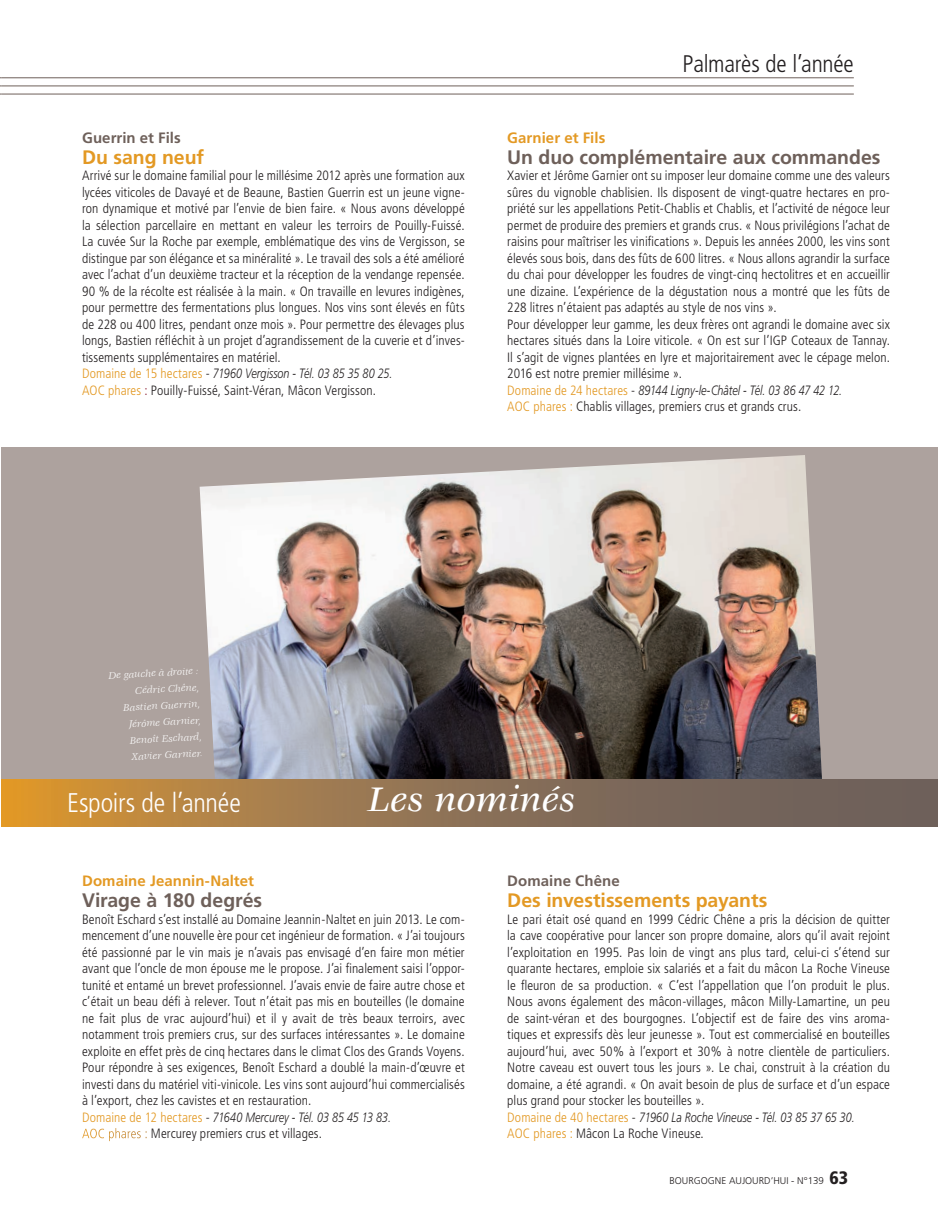
<style>
.page{position:relative;width:938px;height:1223px;background:#fff}
.page>*{position:absolute;margin:0;border:0;box-sizing:border-box;transform-origin:0 0}
.t1{font:italic 500 37.5px "Veljovic Std";letter-spacing:-.005em;color:#fff}
.t2{font:300 condensed 27px "Frutiger";letter-spacing:-.01em;color:#fff}
.t3{font:300 condensed 24px "Frutiger";letter-spacing:-.01em;color:#231f20}
.t4{font:700 19.5px "Frutiger";color:#6e605a}
.t5{font:700 19.5px "Frutiger";color:#e39924}
.t6{font:700 15px "Frutiger";letter-spacing:.005em;color:#e39924}
.t7{font:700 15px "Frutiger";letter-spacing:.005em;color:#6e605a}
.t8{font:300 condensed 13.5px/16.5px "Frutiger";letter-spacing:.005em;color:#231f20}
.t9{font:italic 10.5px/16.5px "Veljovic Std";color:#fff;text-align:right}
.t10{font:300 9.75px "Frutiger";color:#231f20}
.s1{color:#e39924}
.s2{font-style:italic;font-stretch:normal}
.s3{color:#8f263c}
.s4{color:#fff}
.s5{font-weight:900;font-stretch:condensed;font-size:18px}
</style>
<div class="page">
<hr style="left:1px;top:77px;width:853px;height:1px;background:#6e605a">
<hr style="left:1px;top:86px;width:853px;height:1px;background:#6e605a">
<hr style="left:1px;top:94px;width:853px;height:1px;background:#6e605a">
<div style="left:1px;top:448px;width:937px;height:339px;background:#ada29e"></div>
<img style="left:200px;top:455px;width:622px;height:324px">
<svg style="left:1px;top:779px;width:937px;height:47px"></svg>
<p class="t7" style="left:82px;top:129px;width:100px">Guerrin et Fils</p>
<h3 class="t5" style="left:82px;top:146px;width:124px">Du sang neuf</h3>
<p class="t8" style="left:82px;top:168px;width:384px">Arrivé sur le domaine familial pour le millésime 2012 après une formation aux lycées viticoles de Davayé et de Beaune, Bastien Guerrin est un jeune vigne&shy;ron dynamique et motivé par l’envie de bien faire. « Nous avons développé la sélection parcellaire en mettant en valeur les terroirs de Pouilly-Fuissé.<br>La cuvée Sur la Roche par exemple, emblématique des vins de Vergisson, se distingue par son élégance et sa minéralité ». Le travail des sols a été amélioré avec l’achat d’un deuxième tracteur et la réception de la vendange repensée.<br>90 % de la récolte est réalisée à la main. « On travaille en levures indigènes, pour permettre des fermentations plus longues. Nos vins sont élevés en fûts de 228 ou 400 litres, pendant onze mois ». Pour permettre des élevages plus longs, Bastien réfléchit à un projet d’agrandissement de la cuverie et d’inves&shy;tissements supplémentaires en matériel.<br><span class="s1">Domaine de 15 hectares</span> - <span class="s2">71960 Vergisson - Tél. 03 85 35 80 25.<br></span><span class="s1">AOC phares</span> <span class="s3">:</span> Pouilly-Fuissé, Saint-Véran, Mâcon Vergisson.</p>
<h3 class="t3" style="left:683px;top:50px;width:173px">Palmarès de l’année</h3>
<p class="t6" style="left:507px;top:129px;width:100px">Garnier et Fils</p>
<h3 class="t4" style="left:507px;top:146px;width:375px">Un duo complémentaire aux commandes</h3>
<p class="t8" style="left:507px;top:168px;width:384px">Xavier et Jérôme Garnier ont su imposer leur domaine comme une des valeurs sûres du vignoble chablisien. Ils disposent de vingt-quatre hectares en pro&shy;priété sur les appellations Petit-Chablis et Chablis, et l’activité de négoce leur permet de produire des premiers et grands crus. « Nous privilégions l’achat de raisins pour maîtriser les vinifications ». Depuis les années 2000, les vins sont élevés sous bois, dans des fûts de 600 litres. « Nous allons agrandir la surface du chai pour développer les foudres de vingt-cinq hectolitres et en accueillir une dizaine. L’expérience de la dégustation nous a montré que les fûts de 228 litres n’étaient pas adaptés au style de nos vins ».<br>Pour développer leur gamme, les deux frères ont agrandi le domaine avec six hectares situés dans la Loire viticole. « On est sur l’IGP Coteaux de Tannay.<br>Il s’agit de vignes plantées en lyre et majoritairement avec le cépage melon.<br>2016 est notre premier millésime ».<br><span class="s1">Domaine de 24 hectares</span> - <span class="s2">89144 Ligny-le-Châtel - Tél. 03 86 47 42 12.<br></span><span class="s1">AOC phares :</span> Chablis villages, premiers crus et grands crus.</p>
<p class="t9" style="left:108px;top:668px;width:92px;rotate:-3deg">De gauche à droite :<br>Cédric Chêne,<br>Bastien Guerrin,<br>Jérôme Garnier,<br>Benoît Eschard,<br>Xavier Garnier.</p>
<h2 class="t2" style="left:67px;top:787px;width:175px">Espoirs de l’année</h2>
<h1 class="t1" style="left:367px;top:779px;width:209px">Les nominés</h1>
<p class="t6" style="left:82px;top:872px;width:174px">Domaine Jeannin-Naltet</p>
<h3 class="t4" style="left:82px;top:889px;width:182px">Virage à 180 degrés</h3>
<p class="t8" style="left:82px;top:911px;width:384px">Benoît Eschard s’est installé au Domaine Jeannin-Naltet en juin 2013. Le com&shy;mencement d’une nouvelle ère pour cet ingénieur de formation. « J’ai toujours été passionné par le vin mais je n’avais pas envisagé d’en faire mon métier avant que l’oncle de mon épouse me le propose. J’ai finalement saisi l’oppor&shy;tunité et entamé un brevet professionnel. J’avais envie de faire autre chose et c’était un beau défi à relever. Tout n’était pas mis en bouteilles (le domaine ne fait plus de vrac aujourd’hui) et il y avait de très beaux terroirs, avec notamment trois premiers crus, sur des surfaces intéressantes ». Le domaine exploite en effet près de cinq hectares dans le climat Clos des Grands Voyens.<br>Pour répondre à ses exigences, Benoît Eschard a doublé la main-d’œuvre et investi dans du matériel viti-vinicole. Les vins sont aujourd’hui commercialisés à l’export, chez les cavistes et en restauration.<br><span class="s1">Domaine de 12 hectares</span> - <span class="s2">71640 Mercurey - Tél. 03 85 45 13 83.<br></span><span class="s4">AOC phares :</span> Mercurey premiers crus et villages.</p>
<p class="t7" style="left:507px;top:872px;width:114px">Domaine Chêne</p>
<h3 class="t5" style="left:507px;top:889px;width:262px">Des investissements payants</h3>
<p class="t8" style="left:507px;top:911px;width:384px">Le pari était osé quand en 1999 Cédric Chêne a pris la décision de quitter la cave coopérative pour lancer son propre domaine, alors qu’il avait rejoint l’exploitation en 1995. Pas loin de vingt ans plus tard, celui-ci s’étend sur quarante hectares, emploie six salariés et a fait du mâcon La Roche Vineuse le fleuron de sa production. « C’est l’appellation que l’on produit le plus.<br>Nous avons également des mâcon-villages, mâcon Milly-Lamartine, un peu de saint-véran et des bourgognes. L’objectif est de faire des vins aroma&shy;tiques et expressifs dès leur jeunesse ». Tout est commercialisé en bouteilles aujourd’hui, avec 50% à l’export et 30% à notre clientèle de particuliers.<br>Notre caveau est ouvert tous les jours ». Le chai, construit à la création du domaine, a été agrandi. « On avait besoin de plus de surface et d’un espace plus grand pour stocker les bouteilles ».<br><span class="s1">Domaine de 40 hectares</span> - <span class="s2">71960 La Roche Vineuse - Tél. 03 85 37 65 30.<br></span><span class="s1">AOC phares :</span> Mâcon La Roche Vineuse.</p>
<p class="t10" style="left:669px;top:1175px;width:180px">BOURGOGNE AUJOURD’HUI - N°139 <span class="s5">63</span></p>
</div>
